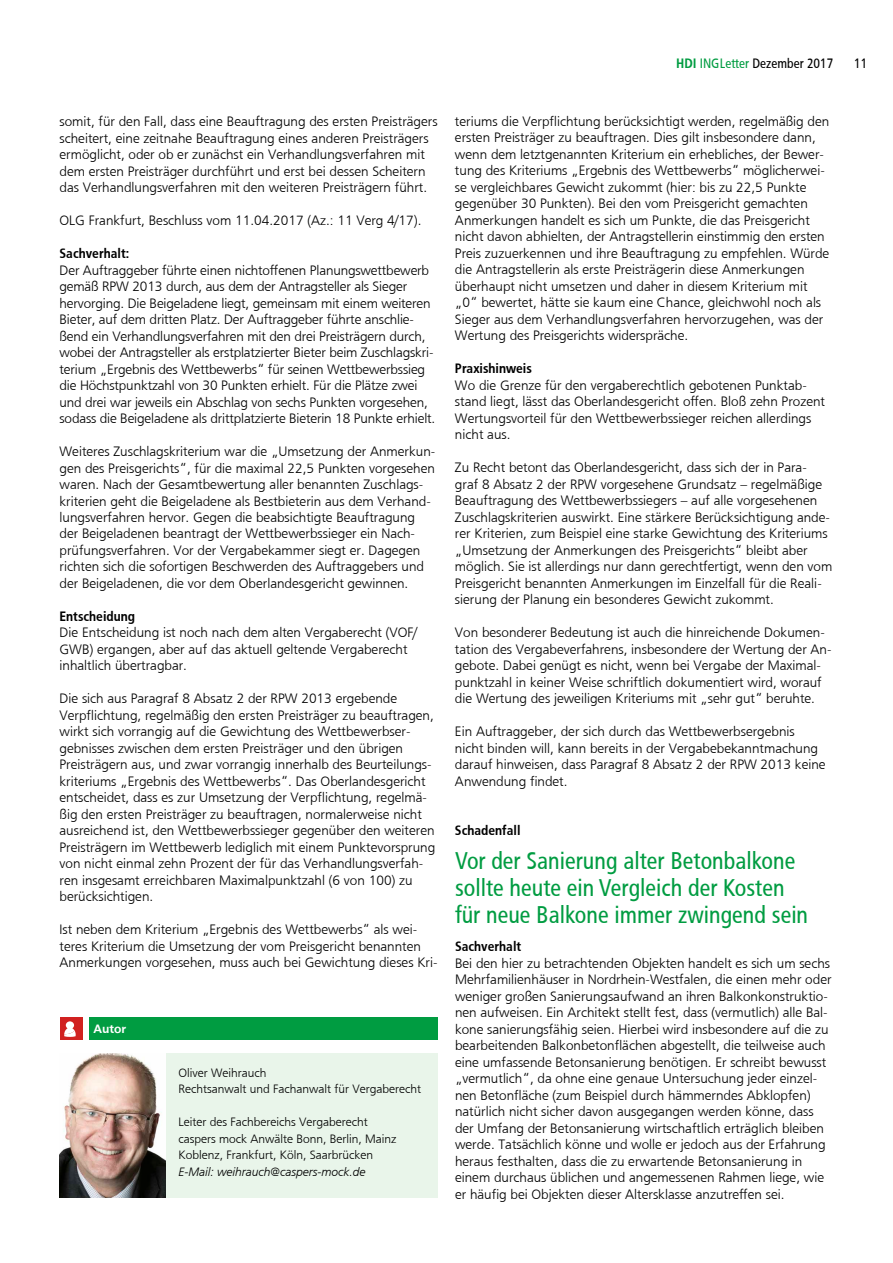
<style>
.page{position:relative;width:893px;height:1263px;background:#fff}
.page>*{position:absolute;margin:0;border:0;box-sizing:border-box;transform-origin:0 0}
.t1{font:24px/27px "HDI Gerling Sans Cond Regular";color:#009c41}
.t2{font:13.5px/16.5px "HDI Gerling Sans Light";color:#000}
.t3{font:13.5px "HDI Gerling Sans Cond Bold";color:#000}
.t4{font:13.5px "HDI Gerling Sans Cond Regular";color:#000}
.t5{font:12px/16.5px "HDI Gerling Sans Light";color:#000}
.t6{font:12px "HDI Gerling Sans Light Italic";color:#000}
.t7{font:12px "HDI Gerling Sans Bold";color:#fff}
.s1{font-family:"HDI Gerling Sans Cond Bold";color:#009c41}
.s2{color:#009c41}
</style>
<div class="page">
<div style="left:166px;top:1053px;width:272px;height:144px;background:#e9f5ea"></div>
<img style="left:60px;top:1053px;width:106px;height:144px">
<div style="left:60px;top:1017px;width:22px;height:23px;background:#d12120"></div>
<svg style="left:64px;top:1021px;width:12px;height:16px"></svg>
<div style="left:89px;top:1017px;width:349px;height:23px;background:#009c41"></div>
<p class="t4" style="left:676px;top:56px;width:159px"><span class="s1">HDI</span> <span class="s2">INGLetter</span> Dezember 2017</p>
<p class="t4" style="left:854px;top:56px;width:15px">11</p>
<p class="t2" style="left:60px;top:113px;width:380px">somit, für den Fall, dass eine Beauftragung des ersten Preisträgers scheitert, eine zeitnahe Beauftragung eines anderen Preisträgers ermöglicht, oder ob er zunächst ein Verhandlungsverfahren mit dem ersten Preisträger durchführt und erst bei dessen Scheitern das Verhandlungsverfahren mit den weiteren Preisträgern führt.</p>
<p class="t2" style="left:60px;top:212px;width:363px">OLG Frankfurt, Beschluss vom 11.04.2017 (Az.: 11 Verg 4/17).</p>
<p class="t3" style="left:60px;top:245px;width:71px">Sachverhalt:</p>
<p class="t2" style="left:60px;top:262px;width:377px">Der Auftraggeber führte einen nichtoffenen Planungswettbewerb gemäß RPW 2013 durch, aus dem der Antragsteller als Sieger hervorging. Die Beigeladene liegt, gemeinsam mit einem weiteren Bieter, auf dem dritten Platz. Der Auftraggeber führte anschlie&shy;ßend ein Verhandlungsverfahren mit den drei Preisträgern durch, wobei der Antragsteller als erstplatzierter Bieter beim Zuschlagskri&shy;terium „Ergebnis des Wettbewerbs“ für seinen Wettbewerbssieg die Höchstpunktzahl von 30 Punkten erhielt. Für die Plätze zwei und drei war jeweils ein Abschlag von sechs Punkten vorgesehen, sodass die Beigeladene als drittplatzierte Bieterin 18 Punkte erhielt.</p>
<p class="t2" style="left:60px;top:443px;width:377px">Weiteres Zuschlagskriterium war die „Umsetzung der Anmerkun&shy;gen des Preisgerichts“, für die maximal 22,5 Punkten vorgesehen waren. Nach der Gesamtbewertung aller benannten Zuschlags&shy;kriterien geht die Beigeladene als Bestbieterin aus dem Verhand&shy;lungsverfahren hervor. Gegen die beabsichtigte Beauftragung der Beigeladenen beantragt der Wettbewerbssieger ein Nach&shy;prüfungsverfahren. Vor der Vergabekammer siegt er. Dagegen richten sich die sofortigen Beschwerden des Auftraggebers und der Beigeladenen, die vor dem Oberlandesgericht gewinnen.</p>
<p class="t3" style="left:60px;top:608px;width:77px">Entscheidung</p>
<p class="t2" style="left:60px;top:625px;width:359px">Die Entscheidung ist noch nach dem alten Vergaberecht (VOF/<br>GWB) ergangen, aber auf das aktuell geltende Vergaberecht inhaltlich übertragbar.</p>
<p class="t2" style="left:60px;top:691px;width:377px">Die sich aus Paragraf 8 Absatz 2 der RPW 2013 ergebende Verpflichtung, regelmäßig den ersten Preisträger zu beauftragen, wirkt sich vorrangig auf die Gewichtung des Wettbewerbser&shy;gebnisses zwischen dem ersten Preisträger und den übrigen Preisträgern aus, und zwar vorrangig innerhalb des Beurteilungs&shy;kriteriums „Ergebnis des Wettbewerbs“. Das Oberlandesgericht entscheidet, dass es zur Umsetzung der Verpflichtung, regelmä&shy;ßig den ersten Preisträger zu beauftragen, normalerweise nicht ausreichend ist, den Wettbewerbssieger gegenüber den weiteren Preisträgern im Wettbewerb lediglich mit einem Punktevorsprung von nicht einmal zehn Prozent der für das Verhandlungsverfah&shy;ren insgesamt erreichbaren Maximalpunktzahl (6 von 100) zu berücksichtigen.</p>
<p class="t2" style="left:60px;top:922px;width:380px">Ist neben dem Kriterium „Ergebnis des Wettbewerbs“ als wei&shy;teres Kriterium die Umsetzung der vom Preisgericht benannten<br>Anmerkungen vorgesehen, muss auch bei Gewichtung dieses Kri-</p>
<p class="t7" style="left:94px;top:1021px;width:34px">Autor</p>
<p class="t5" style="left:179px;top:1064px;width:244px">Oliver Weihrauch<br>Rechtsanwalt und Fachanwalt für Vergaberecht</p>
<p class="t5" style="left:179px;top:1114px;width:220px">Leiter des Fachbereichs Vergaberecht caspers mock Anwälte Bonn, Berlin, Mainz<br>Koblenz, Frankfurt, Köln, Saarbrücken</p>
<p class="t6" style="left:179px;top:1164px;width:188px">E-Mail: weihrauch@caspers-mock.de</p>
<p class="t2" style="left:455px;top:113px;width:376px">teriums die Verpflichtung berücksichtigt werden, regelmäßig den ersten Preisträger zu beauftragen. Dies gilt insbesondere dann, wenn dem letztgenannten Kriterium ein erhebliches, der Bewer&shy;tung des Kriteriums „Ergebnis des Wettbewerbs“ möglicherwei&shy;se vergleichbares Gewicht zukommt (hier: bis zu 22,5 Punkte gegenüber 30 Punkten). Bei den vom Preisgericht gemachten Anmerkungen handelt es sich um Punkte, die das Preisgericht nicht davon abhielten, der Antragstellerin einstimmig den ersten Preis zuzuerkennen und ihre Beauftragung zu empfehlen. Würde die Antragstellerin als erste Preisträgerin diese Anmerkungen überhaupt nicht umsetzen und daher in diesem Kriterium mit „0“ bewertet, hätte sie kaum eine Chance, gleichwohl noch als Sieger aus dem Verhandlungsverfahren hervorzugehen, was der Wertung des Preisgerichts widerspräche.</p>
<p class="t3" style="left:455px;top:361px;width:78px">Praxishinweis</p>
<p class="t2" style="left:455px;top:377px;width:372px">Wo die Grenze für den vergaberechtlich gebotenen Punktab&shy;stand liegt, lässt das Oberlandesgericht offen. Bloß zehn Prozent Wertungsvorteil für den Wettbewerbssieger reichen allerdings nicht aus.</p>
<p class="t2" style="left:455px;top:459px;width:379px">Zu Recht betont das Oberlandesgericht, dass sich der in Para&shy;graf 8 Absatz 2 der RPW vorgesehene Grundsatz – regelmäßige Beauftragung des Wettbewerbssiegers – auf alle vorgesehenen Zuschlagskriterien auswirkt. Eine stärkere Berücksichtigung ande&shy;rer Kriterien, zum Beispiel eine starke Gewichtung des Kriteriums „Umsetzung der Anmerkungen des Preisgerichts“ bleibt aber möglich. Sie ist allerdings nur dann gerechtfertigt, wenn den vom Preisgericht benannten Anmerkungen im Einzelfall für die Reali&shy;sierung der Planung ein besonderes Gewicht zukommt.</p>
<p class="t2" style="left:455px;top:624px;width:378px">Von besonderer Bedeutung ist auch die hinreichende Dokumen&shy;tation des Vergabeverfahrens, insbesondere der Wertung der An&shy;gebote. Dabei genügt es nicht, wenn bei Vergabe der Maximal&shy;punktzahl in keiner Weise schriftlich dokumentiert wird, worauf die Wertung des jeweiligen Kriteriums mit „sehr gut“ beruhte.</p>
<p class="t2" style="left:455px;top:723px;width:372px">Ein Auftraggeber, der sich durch das Wettbewerbsergebnis nicht binden will, kann bereits in der Vergabebekanntmachung darauf hinweisen, dass Paragraf 8 Absatz 2 der RPW 2013 keine Anwendung findet.</p>
<p class="t3" style="left:455px;top:823px;width:67px">Schadenfall</p>
<h1 class="t1" style="left:455px;top:847px;width:355px">Vor der Sanierung alter Betonbalkone sollte heute ein Vergleich der Kosten für neue Balkone immer zwingend sein</h1>
<p class="t3" style="left:455px;top:938px;width:68px">Sachverhalt</p>
<p class="t2" style="left:455px;top:955px;width:378px">Bei den hier zu betrachtenden Objekten handelt es sich um sechs Mehrfamilienhäuser in Nordrhein-Westfalen, die einen mehr oder weniger großen Sanierungsaufwand an ihren Balkonkonstruktio&shy;nen aufweisen. Ein Architekt stellt fest, dass (vermutlich) alle Bal&shy;kone sanierungsfähig seien. Hierbei wird insbesondere auf die zu bearbeitenden Balkonbetonflächen abgestellt, die teilweise auch eine umfassende Betonsanierung benötigen. Er schreibt bewusst „vermutlich“, da ohne eine genaue Untersuchung jeder einzel&shy;nen Betonfläche (zum Beispiel durch hämmerndes Abklopfen) natürlich nicht sicher davon ausgegangen werden könne, dass der Umfang der Betonsanierung wirtschaftlich erträglich bleiben werde. Tatsächlich könne und wolle er jedoch aus der Erfahrung heraus festhalten, dass die zu erwartende Betonsanierung in einem durchaus üblichen und angemessenen Rahmen liege, wie er häufig bei Objekten dieser Altersklasse anzutreffen sei.</p>
</div>
